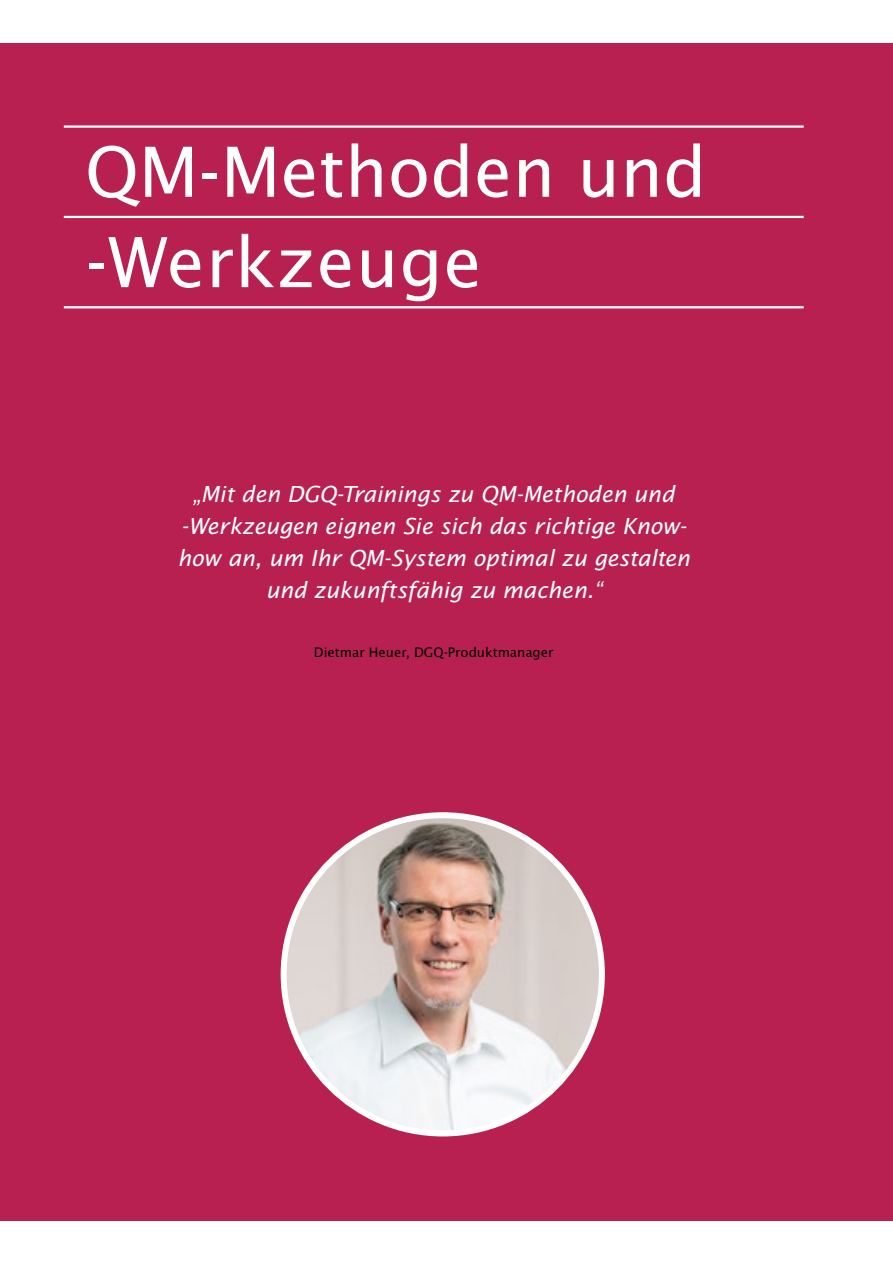
<style>
.page{position:relative;width:893px;height:1263px;background:#fff}
.page>*{position:absolute;margin:0;border:0;box-sizing:border-box;transform-origin:0 0}
.t1{font:75px/90.3px "Lucida Sans EF";color:#fff}
.t2{font:italic 24px/32px "Lucida Sans EF";color:#fff;text-align:center}
.t3{font:14.25px "Lucida Sans EF";color:#000}
</style>
<div class="page">
<div style="left:0;top:43px;width:893px;height:1177px;background:#b72051"></div>
<img style="left:284px;top:817px;width:318px;height:316px">
<hr style="left:64px;top:125px;width:740px;height:3px;background:#fff">
<hr style="left:64px;top:216px;width:740px;height:2px;background:#fff">
<hr style="left:64px;top:306px;width:740px;height:2px;background:#fff">
<h1 class="t1" style="left:85px;top:130px;width:623px">QM-Methoden und -Werkzeuge</h1>
<p class="t2" style="left:177px;top:479px;width:514px">„Mit den DGQ-Trainings zu QM-Methoden und -Werkzeugen eignen Sie sich das richtige Know&shy;how an, um Ihr QM-System optimal zu gestalten und zukunftsfähig zu machen.“</p>
<p class="t3" style="left:314px;top:645px;width:241px">Dietmar Heuer, DGQ-Produktmanager</p>
</div>
